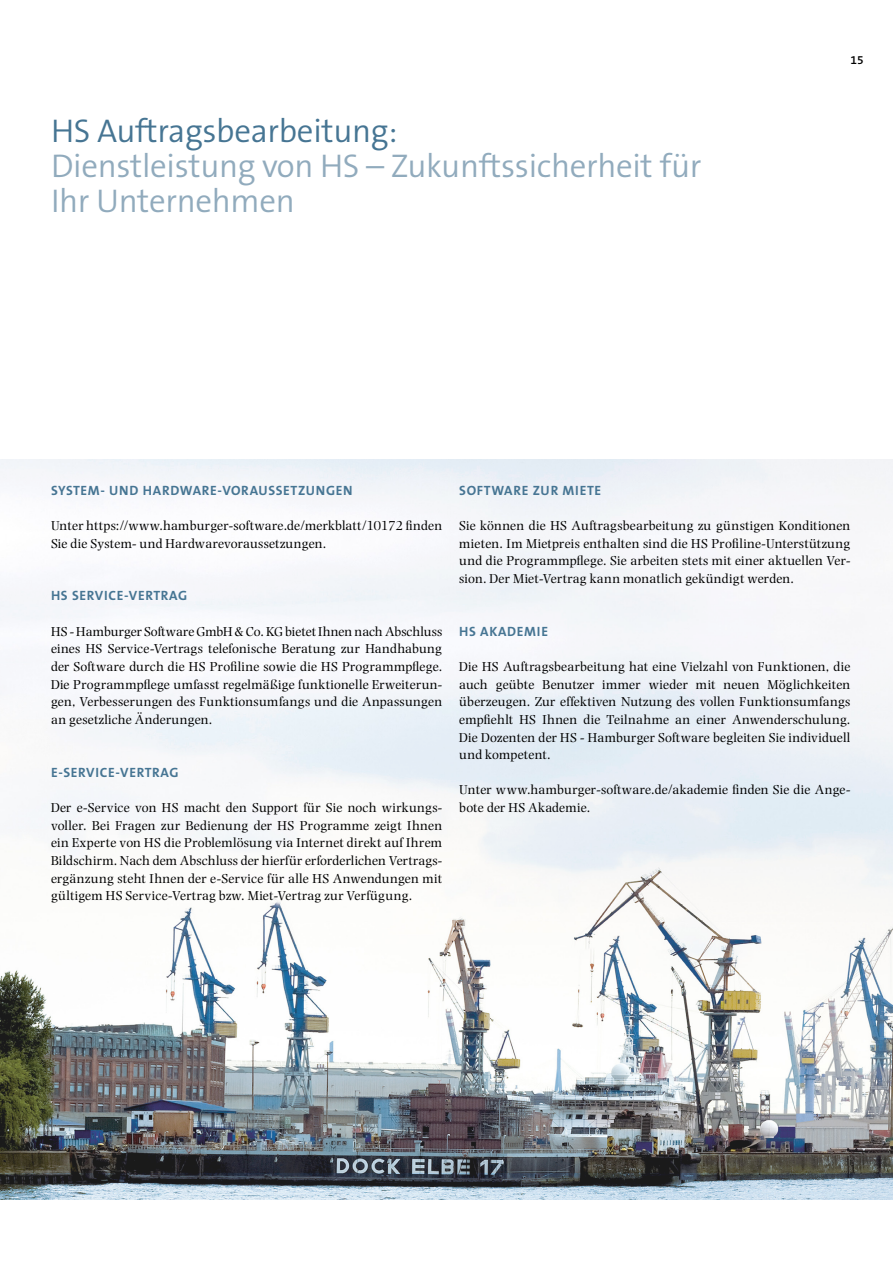
<style>
.page{position:relative;width:893px;height:1263px;background:#fff}
.page>*{position:absolute;margin:0;border:0;box-sizing:border-box;transform-origin:0 0}
.t1{font:300 33px/34.5px "The Sans B4";letter-spacing:-.01em;color:#91abbd}
.t2{font:300 33px "The Sans B4";letter-spacing:-.01em;color:#467593}
.t3{font:13.5px/17.7px "Photina MT Std";letter-spacing:.015em;color:#000;text-align:justify}
.t4{font:700 13.5px "The Sans B7";letter-spacing:.05em;color:#467593}
.t5{font:600 12px "The Sans B6";color:#000}
</style>
<div class="page">
<img style="left:0;top:459px;width:893px;height:740px">
<h1 class="t2" style="left:51px;top:114px;width:348px">HS Auftragsbearbeitung:</h1>
<h1 class="t1" style="left:51px;top:150px;width:652px">Dienstleistung von HS – Zukunftssicherheit für<br>Ihr Unternehmen</h1>
<p class="t5" style="left:850px;top:53px;width:15px">15</p>
<p class="t4" style="left:51px;top:483px;width:303px">SYSTEM- UND HARDWARE-VORAUSSETZUNGEN</p>
<p class="t3" style="left:51px;top:517px;width:393px">Unter https://www.hamburger-software.de/merkblatt/10172 finden<br>Sie die System- und Hardwarevoraussetzungen.</p>
<p class="t4" style="left:51px;top:589px;width:138px">HS SERVICE-VERTRAG</p>
<p class="t3" style="left:51px;top:622px;width:393px">HS - Hamburger Software GmbH &amp; Co. KG bietet Ihnen nach Abschluss eines HS Service-Vertrags telefonische Beratung zur Handhabung der Software durch die HS Profiline sowie die HS Programmpflege.<br>Die Programmpflege umfasst regelmäßige funktionelle Erweiterun&shy;gen, Verbesserungen des Funktionsumfangs und die Anpassungen an gesetzliche Änderungen.</p>
<p class="t4" style="left:51px;top:765px;width:129px">E-SERVICE-VERTRAG</p>
<p class="t3" style="left:51px;top:799px;width:393px">Der e-Service von HS macht den Support für Sie noch wirkungs&shy;voller. Bei Fragen zur Bedienung der HS Programme zeigt Ihnen ein Experte von HS die Problemlösung via Internet direkt auf Ihrem Bildschirm. Nach dem Abschluss der hierfür erforderlichen Vertrags&shy;ergänzung steht Ihnen der e-Service für alle HS Anwendungen mit gültigem HS Service-Vertrag bzw. Miet-Vertrag zur Verfügung.</p>
<p class="t4" style="left:459px;top:483px;width:143px">SOFTWARE ZUR MIETE</p>
<p class="t3" style="left:459px;top:517px;width:393px">Sie können die HS Auftragsbearbeitung zu günstigen Konditionen mieten. Im Mietpreis enthalten sind die HS Profiline-Unterstützung und die Programmpflege. Sie arbeiten stets mit einer aktuellen Ver&shy;sion. Der Miet-Vertrag kann monatlich gekündigt werden.</p>
<p class="t4" style="left:459px;top:624px;width:90px">HS AKADEMIE</p>
<p class="t3" style="left:459px;top:658px;width:393px">Die HS Auftragsbearbeitung hat eine Vielzahl von Funktionen, die auch geübte Benutzer immer wieder mit neuen Möglichkeiten überzeugen. Zur effektiven Nutzung des vollen Funktionsumfangs empfiehlt HS Ihnen die Teilnahme an einer Anwenderschulung.<br>Die Dozenten der HS - Hamburger Software begleiten Sie individuell und kompetent.</p>
<p class="t3" style="left:459px;top:781px;width:393px">Unter www.hamburger-software.de/akademie finden Sie die Ange&shy;bote der HS Akademie.</p>
</div>
